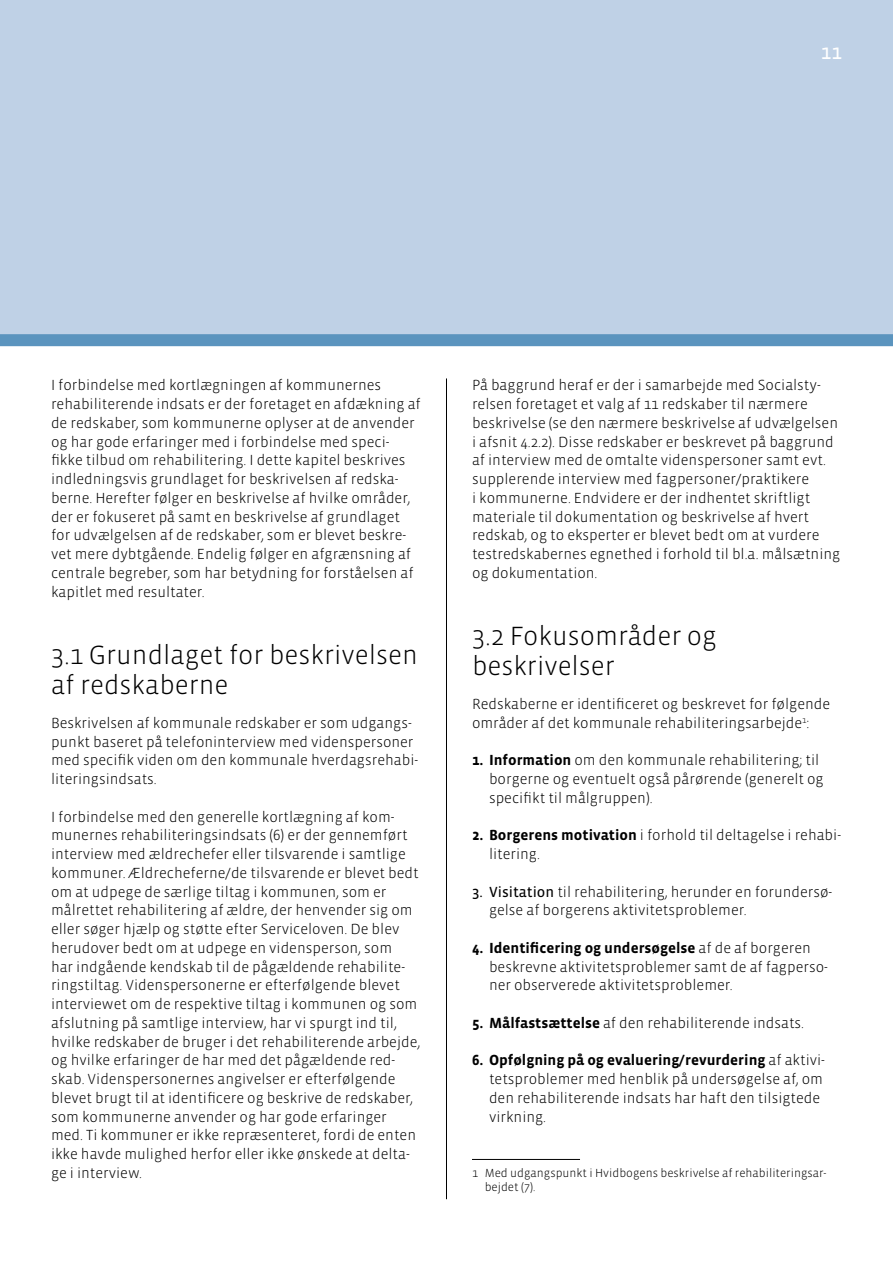
<style>
.page{position:relative;width:893px;height:1263px;background:#fff}
.page>*{position:absolute;margin:0;border:0;box-sizing:border-box;transform-origin:0 0}
.Heading_2{font:300 27px/30px "Vista Sans";color:#000}
.t1{font:21px "Vista Sans Reg";color:#fff}
.Brød{font:300 15px/18.8px "Vista Sans";color:#000}
.Footnote_text{font:300 12px/13.5px "Vista Sans";color:#000}
.s1{font-weight:700}
.s2{font-family:"Vista Sans Reg";font-weight:400}
</style>
<div class="page">
<div style="left:0;top:0;width:893px;height:340px;background:#bfd1e6"></div>
<hr style="left:446px;top:378px;width:1px;height:821px;background:#000">
<div style="left:0;top:334px;width:893px;height:12px;background:#5b94be"></div>
<hr style="left:472px;top:1159px;width:108px;height:1px;background:#000">
<p class="t1" style="left:821px;top:41px;width:22px">11</p>
<p class="Brød" style="left:51px;top:376px;width:371px">I forbindelse med kortlægningen af kommunernes rehabiliterende indsats er der foretaget en afdækning af de redskaber, som kommunerne oplyser at de anvender og har gode erfaringer med i forbindelse med speci&shy;fikke tilbud om rehabilitering. I dette kapitel beskrives indledningsvis grundlaget for beskrivelsen af redska&shy;berne. Herefter følger en beskrivelse af hvilke områder, der er fokuseret på samt en beskrivelse af grundlaget for udvælgelsen af de redskaber, som er blevet beskre&shy;vet mere dybtgående. Endelig følger en afgrænsning af centrale begreber, som har betydning for forståelsen af kapitlet med resultater.</p>
<p class="Heading_2" style="left:51px;top:641px;width:368px">3.1 Grundlaget for beskrivelsen af redskaberne</p>
<p class="Brød" style="left:51px;top:714px;width:369px">Beskrivelsen af kommunale redskaber er som udgangs&shy;punkt baseret på telefoninterview med videnspersoner med specifik viden om den kommunale hverdagsrehabi&shy;literingsindsats.</p>
<p class="Brød" style="left:51px;top:807px;width:371px">I forbindelse med den generelle kortlægning af kom&shy;munernes rehabiliteringsindsats (6) er der gennemført interview med ældrechefer eller tilsvarende i samtlige kommuner. Ældrecheferne/de tilsvarende er blevet bedt om at udpege de særlige tiltag i kommunen, som er målrettet rehabilitering af ældre, der henvender sig om eller søger hjælp og støtte efter Serviceloven. De blev herudover bedt om at udpege en vidensperson, som<br>har indgående kendskab til de pågældende rehabilite&shy;ringstiltag. Videnspersonerne er efterfølgende blevet interviewet om de respektive tiltag i kommunen og som afslutning på samtlige interview, har vi spurgt ind til, hvilke redskaber de bruger i det rehabiliterende arbejde, og hvilke erfaringer de har med det pågældende red&shy;skab. Videnspersonernes angivelser er efterfølgende blevet brugt til at identificere og beskrive de redskaber, som kommunerne anvender og har gode erfaringer med. Ti kommuner er ikke repræsenteret, fordi de enten ikke havde mulighed herfor eller ikke ønskede at delta&shy;ge i interview.</p>
<p class="Brød" style="left:472px;top:376px;width:370px">På baggrund heraf er der i samarbejde med Socialsty&shy;relsen foretaget et valg af 11 redskaber til nærmere beskrivelse (se den nærmere beskrivelse af udvælgelsen i afsnit 4.2.2). Disse redskaber er beskrevet på baggrund af interview med de omtalte videnspersoner samt evt. supplerende interview med fagpersoner/praktikere<br>i kommunerne. Endvidere er der indhentet skriftligt materiale til dokumentation og beskrivelse af hvert redskab, og to eksperter er blevet bedt om at vurdere testredskabernes egnethed i forhold til bl.a. målsætning og dokumentation.</p>
<p class="Heading_2" style="left:472px;top:622px;width:246px">3.2 Fokusområder og beskrivelser</p>
<p class="Brød" style="left:472px;top:695px;width:360px">Redskaberne er identificeret og beskrevet for følgende områder af det kommunale rehabiliteringsarbejde<sup>1</sup>:</p>
<p class="Brød" style="left:489px;top:751px;width:336px;text-indent:-17px"><span class="s1">1. Information</span> om den kommunale rehabilitering; til borgerne og eventuelt også pårørende (generelt og specifikt til målgruppen).</p>
<p class="Brød" style="left:489px;top:826px;width:354px;text-indent:-17px"><span class="s1">2. Borgerens motivation</span> i forhold til deltagelse i rehabi&shy;litering.</p>
<p class="Brød" style="left:489px;top:882px;width:345px;text-indent:-17px"><span class="s2">3. Visitation</span> til rehabilitering, herunder en forundersø&shy;gelse af borgerens aktivitetsproblemer.</p>
<p class="Brød" style="left:489px;top:939px;width:340px;text-indent:-17px"><span class="s1">4. Identificering og undersøgelse</span> af de af borgeren beskrevne aktivitetsproblemer samt de af fagperso&shy;ner observerede aktivitetsproblemer.</p>
<p class="Brød" style="left:472px;top:1014px;width:334px"><span class="s1">5. Målfastsættelse</span> af den rehabiliterende indsats.</p>
<p class="Brød" style="left:489px;top:1051px;width:338px;text-indent:-17px"><span class="s1">6. Opfølgning på og evaluering/revurdering</span> af aktivi&shy;tetsproblemer med henblik på undersøgelse af, om den rehabiliterende indsats har haft den tilsigtede virkning.</p>
<p class="Footnote_text" style="left:485px;top:1167px;width:343px;text-indent:-13px">1 Med udgangspunkt i Hvidbogens beskrivelse af rehabiliteringsar&shy;bejdet (7).</p>
</div>
